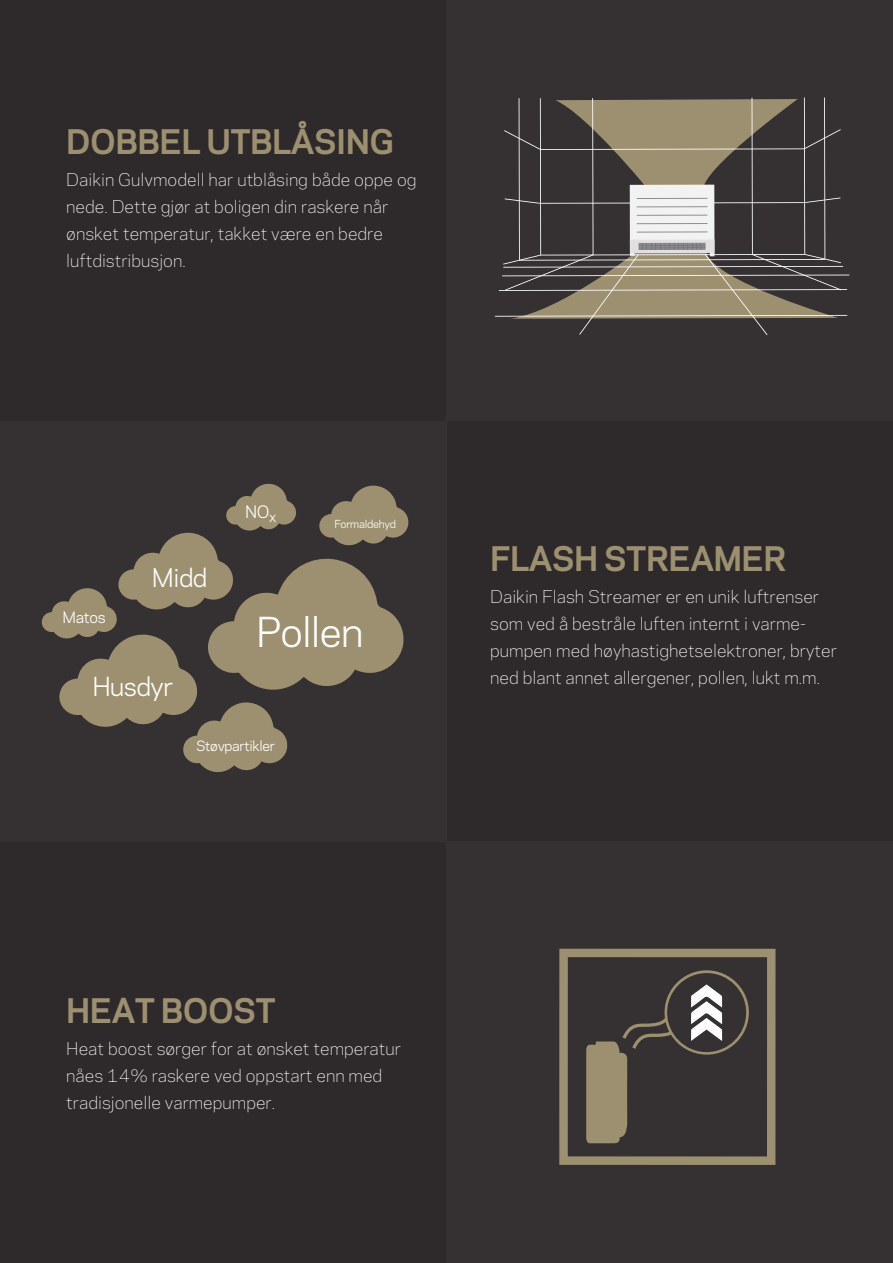
<style>
.page{position:relative;width:893px;height:1263px;background:#2e292a}
.page>*{position:absolute;margin:0;border:0;box-sizing:border-box;transform-origin:0 0}
.t1{font:38.7px "Galaxie Polaris";letter-spacing:-.02em;color:#fff}
.t2{font:700 31.8px "Galaxie Polaris";letter-spacing:-.02em;color:#9d9070}
.t3{font:24.6px "Galaxie Polaris";letter-spacing:-.02em;color:#fff}
.t4{font:24.15px "Galaxie Polaris";color:#fff}
.t5{font:300 16.5px/27px "Galaxie Polaris";color:#fff}
.t6{font:16.2px "Galaxie Polaris";color:#fff}
.t7{font:14.85px "Galaxie Polaris";letter-spacing:-.02em;color:#fff}
.t8{font:13.35px "Galaxie Polaris";letter-spacing:-.02em;color:#fff}
.t9{font:10.35px "Galaxie Polaris";letter-spacing:-.02em;color:#fff}
</style>
<div class="page">
<div style="left:446px;top:842px;width:447px;height:421px;background:#353031"></div>
<div style="left:0;top:421px;width:446px;height:421px;background:#353031"></div>
<svg style="left:41px;top:483px;width:368px;height:290px"></svg>
<div style="left:446px;top:0;width:447px;height:421px;background:#353031"></div>
<svg style="left:559px;top:949px;width:216px;height:216px"></svg>
<svg style="left:586px;top:970px;width:163px;height:173px"></svg>
<hr style="left:540px;top:98px;width:1px;height:157px;background:#fff">
<hr style="left:519px;top:98px;width:1px;height:162px;background:#fff">
<hr style="left:592px;top:98px;width:1px;height:157px;background:#fff">
<hr style="left:752px;top:98px;width:1px;height:157px;background:#fff">
<hr style="left:804px;top:98px;width:1px;height:156px;background:#fff">
<hr style="left:824px;top:97px;width:1px;height:162px;background:#fff">
<svg style="left:495px;top:99px;width:354px;height:236px"></svg>
<h2 class="t2" style="left:66px;top:118px;width:330px">DOBBEL UTBLÅSING</h2>
<p class="t5" style="left:66px;top:165px;width:352px">Daikin Gulvmodell har utblåsing både oppe og nede. Dette gjør at boligen din raskere når ønsket temperatur, takket være en bedre luftdistribusjon.</p>
<p class="t7" style="left:63px;top:606px;width:45px">Matos</p>
<h3 class="t4" style="left:152px;top:559px;width:57px">Midd</h3>
<h3 class="t3" style="left:92px;top:668px;width:82px">Husdyr</h3>
<p class="t6" style="left:245px;top:500px;width:33px">NO<sub>x</sub></p>
<p class="t9" style="left:334px;top:516px;width:63px">Formaldehyd</p>
<h1 class="t1" style="left:256px;top:603px;width:109px">Pollen</h1>
<p class="t8" style="left:196px;top:736px;width:80px">Støvpartikler</p>
<h2 class="t2" style="left:490px;top:535px;width:298px">FLASH STREAMER</h2>
<p class="t5" style="left:490px;top:582px;width:348px">Daikin Flash Streamer er en unik luftrenser som ved å bestråle luften internt i varme&shy;pumpen med høyhastighetselektroner, bryter ned blant annet allergener, pollen, lukt m.m.</p>
<h2 class="t2" style="left:66px;top:987px;width:211px">HEAT BOOST</h2>
<p class="t5" style="left:66px;top:1034px;width:336px">Heat boost sørger for at ønsket temperatur nåes 14% raskere ved oppstart enn med tradisjonelle varmepumper.</p>
</div>
